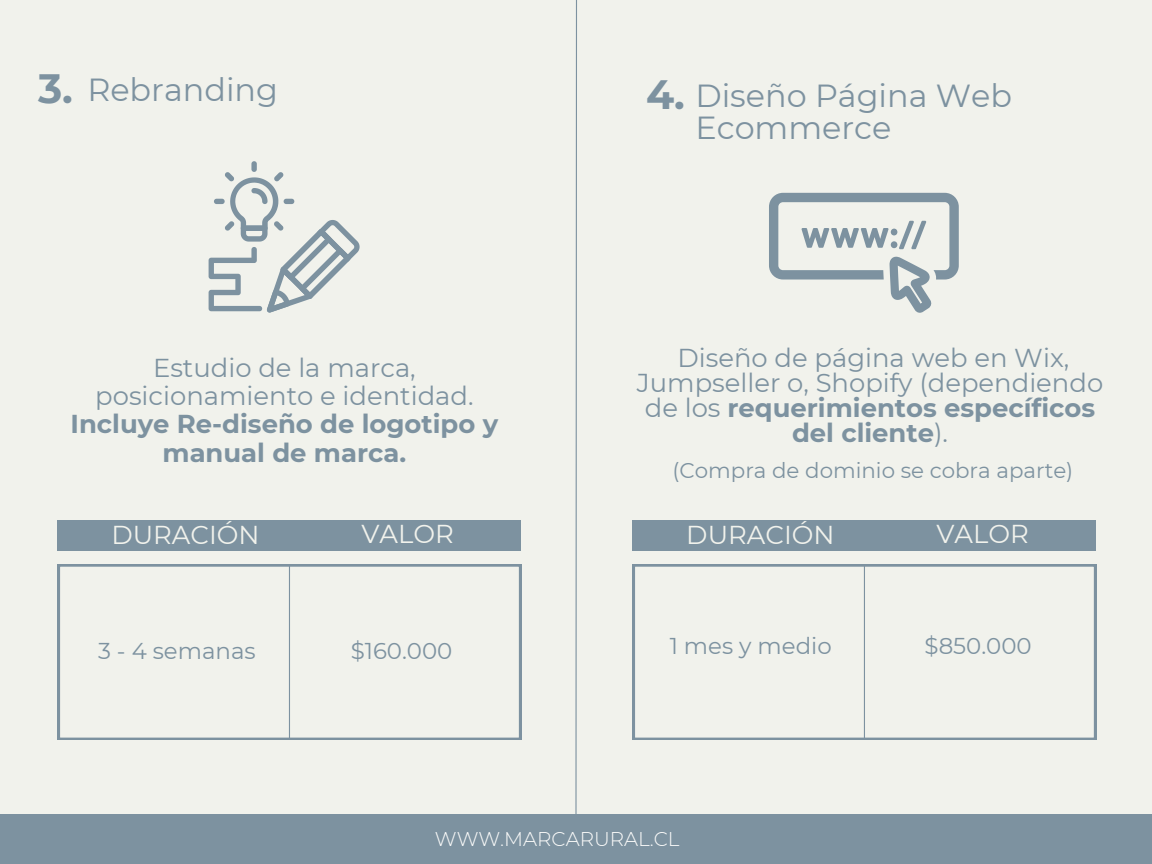
<style>
.page{position:relative;width:1152px;height:864px;background:#f1f2ec}
.page>*{position:absolute;margin:0;border:0;box-sizing:border-box;transform-origin:0 0}
.t1{font:700 40.95px "Montserrat";color:#7d92a0}
.t2{font:31.95px/31.5px "Montserrat";color:#7d92a0}
.t3{font:25.8px/24.8px "Montserrat";color:#7d92a0;text-align:center}
.t4{font:700 25.8px/28.2px "Montserrat";color:#7d92a0;text-align:center}
.t5{font:25.8px "Montserrat";color:#f1f2ec}
.t6{font:22.95px "Montserrat";color:#7d92a0}
.t7{font:21.3px "Montserrat";color:#7d92a0}
.t8{font:300 19.95px "Montserrat";color:#fbfbfa}
.s1{font-weight:700}
</style>
<div class="page">
<div style="left:0;top:814px;width:1152px;height:50px;background:#7d92a0"></div>
<svg style="left:575px;top:0;width:2px;height:814px;background:#afbbc0"></svg>
<div style="left:57px;top:520px;width:464px;height:30px;background:#7d92a0"></div>
<svg style="left:58px;top:564px;width:463px;height:176px"></svg>
<hr style="left:289px;top:564px;width:1px;height:176px;background:#7d92a0">
<div style="left:632px;top:520px;width:464px;height:30px;background:#7d92a0"></div>
<svg style="left:633px;top:564px;width:463px;height:176px"></svg>
<hr style="left:864px;top:564px;width:1px;height:176px;background:#7d92a0">
<svg style="left:769px;top:193px;width:190px;height:120px"></svg>
<svg style="left:209px;top:161px;width:151px;height:152px"></svg>
<p class="t1" style="left:38px;top:63px;width:36px">3.</p>
<p class="t2" style="left:87px;top:74px;width:192px">Rebranding</p>
<p class="t3" style="left:95px;top:354px;width:380px;line-height:28.2px">Estudio de la marca, posicionamiento e identidad.</p>
<h4 class="t4" style="left:71px;top:410px;width:429px">Incluye Re-diseño de logotipo y manual de marca.</h4>
<p class="t5" style="left:111px;top:519px;width:150px">DURACIÓN</p>
<p class="t5" style="left:362px;top:518px;width:94px">VALOR</p>
<p class="t6" style="left:98px;top:637px;width:159px">3 - 4 semanas</p>
<p class="t6" style="left:351px;top:637px;width:103px">$160.000</p>
<p class="t1" style="left:646px;top:69px;width:40px">4.</p>
<p class="t2" style="left:695px;top:80px;width:318px">Diseño Página Web<br>Ecommerce</p>
<p class="t3" style="left:637px;top:346px;width:468px">Diseño de página web en Wix,<br>Jumpseller o, Shopify (dependiendo de los <span class="s1">requerimientos específicos del cliente</span>).</p>
<p class="t7" style="left:672px;top:457px;width:402px">(Compra de dominio se cobra aparte)</p>
<p class="t5" style="left:686px;top:519px;width:150px">DURACIÓN</p>
<p class="t5" style="left:937px;top:518px;width:94px">VALOR</p>
<p class="t6" style="left:670px;top:632px;width:163px">1 mes y medio</p>
<p class="t6" style="left:925px;top:632px;width:109px">$850.000</p>
<p class="t8" style="left:435px;top:826px;width:246px">WWW.MARCARURAL.CL</p>
</div>
